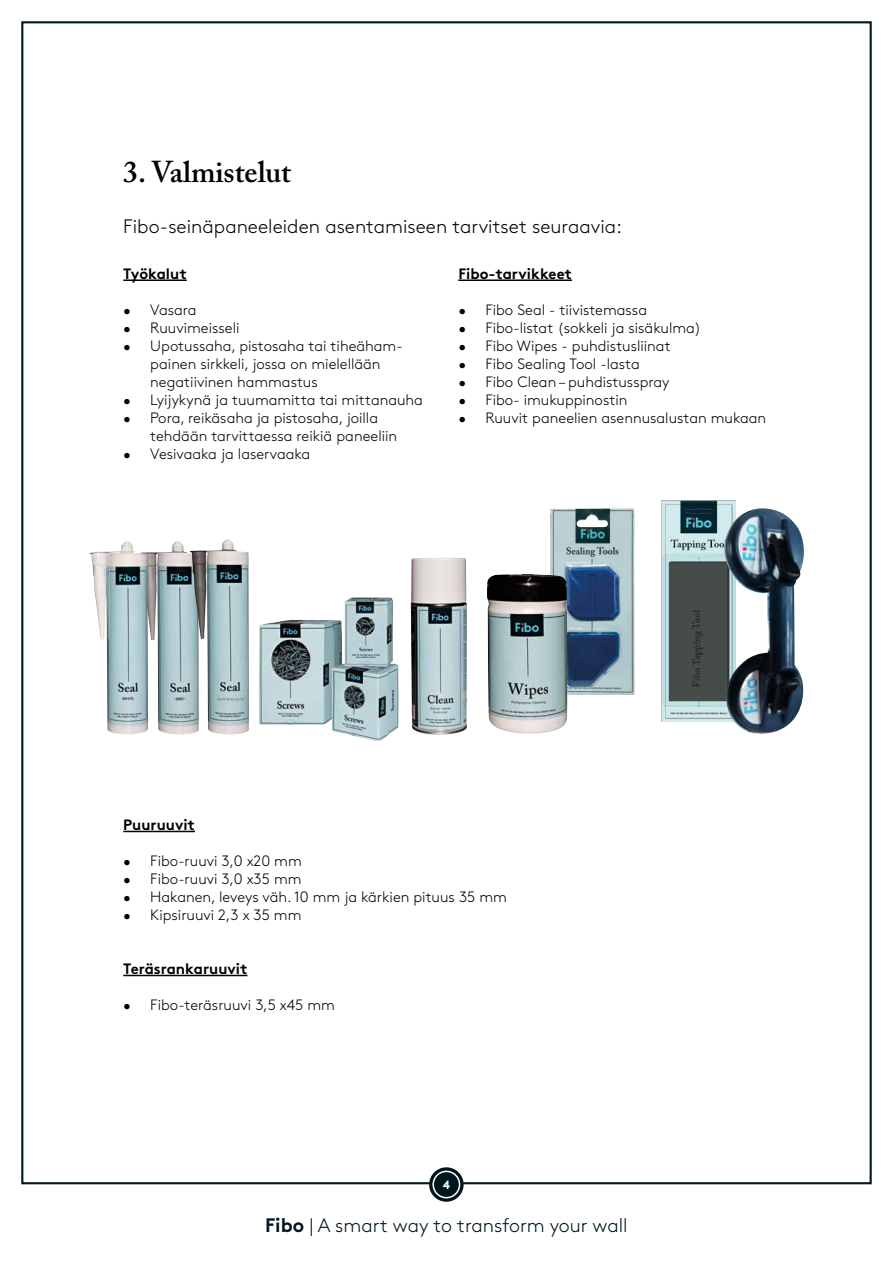
<style>
.page{position:relative;width:893px;height:1263px;background:#fff}
.page>*{position:absolute;margin:0;border:0;box-sizing:border-box;transform-origin:0 0}
.t1{font:600 30px "Adobe Caslon Pro";color:#010202}
.t2{font:300 19.5px "Brown";color:#010202}
.t3{font:300 19.5px "Brown";color:#00161f}
.t4{font:300 15px "Brown";color:#000}
.t5{font:300 15px/18px "Brown";color:#010202}
.t6{font:700 15px "Brown";color:#000}
.t7{font:700 12px "Brown";color:#fff}
.s1{font-weight:700}
</style>
<div class="page">
<svg style="left:429px;top:1167px;width:35px;height:35px"></svg>
<div style="left:432px;top:1171px;width:28px;height:27px;border:2px solid #fff;border-radius:50%"></div>
<hr style="left:123px;top:831px;width:72px;height:1px;background:#000">
<hr style="left:123px;top:975px;width:124px;height:1px;background:#000">
<img style="left:148px;top:541px;width:42px;height:193px">
<img style="left:550px;top:508px;width:85px;height:187px">
<img style="left:662px;top:500px;width:74px;height:222px">
<img style="left:411px;top:558px;width:56px;height:177px">
<img style="left:718px;top:508px;width:86px;height:226px">
<img style="left:89px;top:541px;width:59px;height:193px">
<img style="left:190px;top:539px;width:59px;height:196px">
<img style="left:487px;top:574px;width:80px;height:160px">
<img style="left:259px;top:620px;width:84px;height:105px">
<img style="left:332px;top:659px;width:67px;height:82px">
<img style="left:345px;top:597px;width:48px;height:69px">
<hr style="left:123px;top:279px;width:64px;height:2px;background:#000">
<hr style="left:458px;top:279px;width:114px;height:2px;background:#000">
<h1 class="t1" style="left:123px;top:154px;width:169px">3. Valmistelut</h1>
<h2 class="t2" style="left:123px;top:212px;width:500px">Fibo-seinäpaneeleiden asentamiseen tarvitset seuraavia:</h2>
<p class="t6" style="left:123px;top:261px;width:65px">Työkalut</p>
<p class="t5" style="left:123px;top:299px;width:75px">• Vasara</p>
<p class="t5" style="left:123px;top:317px;width:118px">• Ruuvimeisseli</p>
<p class="t5" style="left:150px;top:335px;width:254px;text-indent:-27px">• Upotussaha, pistosaha tai tiheäham&shy;painen sirkkeli, jossa on mielellään negatiivinen hammastus</p>
<p class="t5" style="left:123px;top:389px;width:301px">• Lyijykynä ja tuumamitta tai mittanauha</p>
<p class="t5" style="left:150px;top:407px;width:248px;text-indent:-27px">• Pora, reikäsaha ja pistosaha, joilla tehdään tarvittaessa reikiä paneeliin</p>
<p class="t5" style="left:123px;top:443px;width:188px">• Vesivaaka ja laservaaka</p>
<p class="t6" style="left:458px;top:261px;width:115px">Fibo-tarvikkeet</p>
<p class="t4" style="left:458px;top:298px;width:190px">• Fibo Seal - tiivistemassa</p>
<p class="t4" style="left:458px;top:316px;width:245px">• Fibo-listat (sokkeli ja sisäkulma)</p>
<p class="t4" style="left:458px;top:334px;width:214px">• Fibo Wipes - puhdistusliinat</p>
<p class="t4" style="left:458px;top:352px;width:183px">• Fibo Sealing Tool -lasta</p>
<p class="t4" style="left:458px;top:370px;width:213px">• Fibo Clean – puhdistusspray</p>
<p class="t4" style="left:458px;top:388px;width:171px">• Fibo- imukuppinostin</p>
<p class="t4" style="left:458px;top:406px;width:309px">• Ruuvit paneelien asennusalustan mukaan</p>
<p class="t6" style="left:123px;top:812px;width:73px">Puuruuvit</p>
<p class="t4" style="left:123px;top:850px;width:180px">• Fibo-ruuvi 3,0 x20 mm</p>
<p class="t4" style="left:123px;top:868px;width:180px">• Fibo-ruuvi 3,0 x35 mm</p>
<p class="t4" style="left:123px;top:886px;width:385px">• Hakanen, leveys väh. 10 mm ja kärkien pituus 35 mm</p>
<p class="t4" style="left:123px;top:904px;width:180px">• Kipsiruuvi 2,3 x 35 mm</p>
<p class="t6" style="left:123px;top:956px;width:126px">Teräsrankaruuvit</p>
<p class="t4" style="left:123px;top:994px;width:213px">• Fibo-teräsruuvi 3,5 x45 mm</p>
<p class="t7" style="left:443px;top:1175px;width:9px">4</p>
<h2 class="t3" style="left:265px;top:1210px;width:364px"><span class="s1">Fibo</span> | A smart way to transform your wall</h2>
</div>
